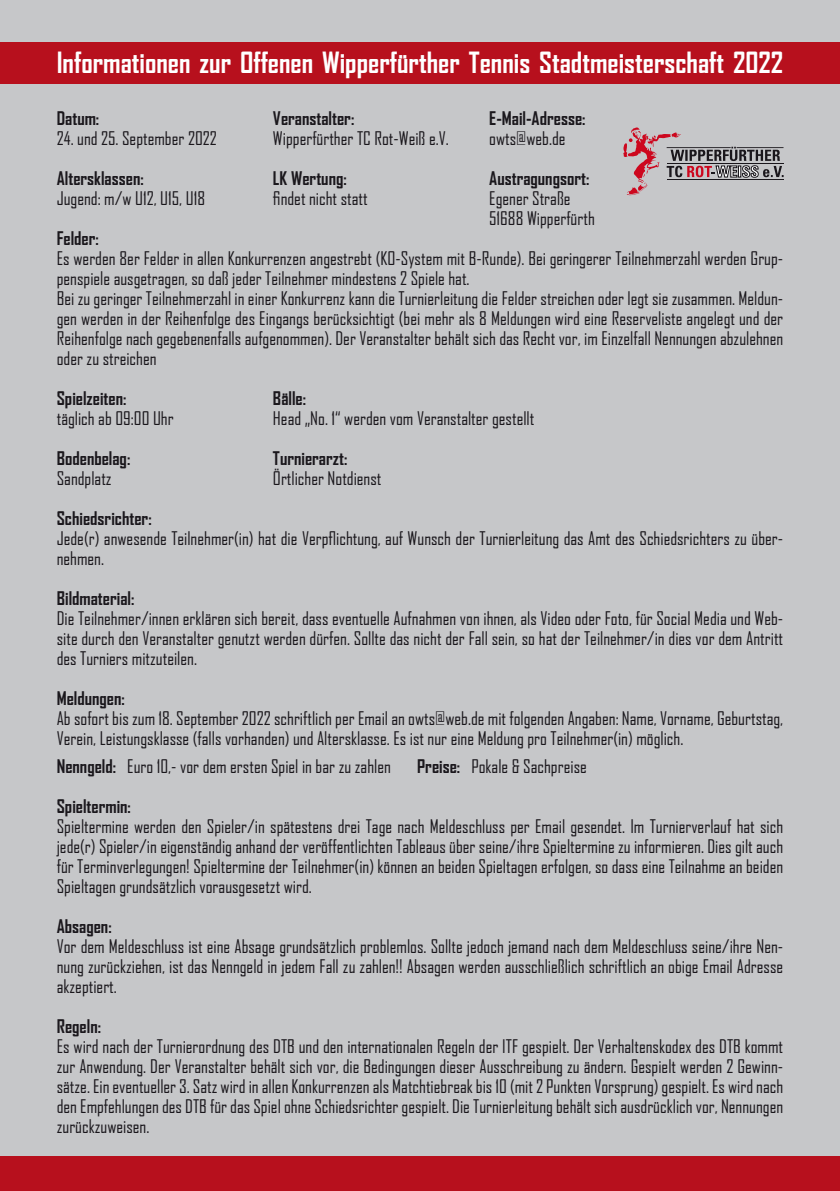
<style>
.page{position:relative;width:840px;height:1191px;background:#fff}
.page>*{position:absolute;margin:0;border:0;box-sizing:border-box;transform-origin:0 0}
.t1{font:700 28px "Agency FB";color:#fff}
.t2{font:18px/20px "Agency FB";color:#1a171c}
.t3{font:700 18px "Agency FB";color:#1a171c}
.s1{font-weight:700}
</style>
<div class="page">
<div style="left:0;top:0;width:839px;height:1191px;background:#c6c7c9"></div>
<div style="left:0;top:43px;width:839px;height:41px;background:#b7101d"></div>
<div style="left:0;top:1157px;width:839px;height:34px;background:#b7101d"></div>
<svg style="left:623px;top:127px;width:160px;height:68px"></svg>
<h1 class="t1" style="left:57px;top:45px;width:727px">Informationen zur Offenen Wipperfürther Tennis Stadtmeisterschaft 2022</h1>
<p class="t3" style="left:57px;top:107px;width:44px">Datum:</p>
<p class="t3" style="left:273px;top:107px;width:83px">Veranstalter:</p>
<p class="t3" style="left:489px;top:107px;width:98px">E-Mail-Adresse:</p>
<p class="t2" style="left:57px;top:128px;width:161px">24. und 25. September 2022</p>
<p class="t2" style="left:273px;top:128px;width:177px">Wipperfürther TC Rot-Weiß e.V.</p>
<p class="t2" style="left:489px;top:128px;width:78px">owts@web.de</p>
<p class="t3" style="left:57px;top:167px;width:88px">Altersklassen:</p>
<p class="t3" style="left:273px;top:167px;width:75px">LK Wertung:</p>
<p class="t3" style="left:489px;top:167px;width:102px">Austragungsort:</p>
<p class="t2" style="left:57px;top:188px;width:150px">Jugend: m/w U12, U15, U18</p>
<p class="t2" style="left:273px;top:188px;width:96px">findet nicht statt</p>
<p class="t2" style="left:489px;top:188px;width:107px">Egener Straße<br>51688 Wipperfürth</p>
<p class="t3" style="left:57px;top:227px;width:44px">Felder:</p>
<p class="t2" style="left:57px;top:248px;width:727px">Es werden 8er Felder in allen Konkurrenzen angestrebt (KO-System mit B-Runde). Bei geringerer Teilnehmerzahl werden Grup&shy;penspiele ausgetragen, so daß jeder Teilnehmer mindestens 2 Spiele hat.<br>Bei zu geringer Teilnehmerzahl in einer Konkurrenz kann die Turnierleitung die Felder streichen oder legt sie zusammen. Meldun&shy;gen werden in der Reihenfolge des Eingangs berücksichtigt (bei mehr als 8 Meldungen wird eine Reserveliste angelegt und der Reihenfolge nach gegebenenfalls aufgenommen). Der Veranstalter behält sich das Recht vor, im Einzelfall Nennungen abzulehnen oder zu streichen</p>
<p class="t3" style="left:57px;top:387px;width:71px">Spielzeiten:</p>
<p class="t3" style="left:273px;top:387px;width:35px">Bälle:</p>
<p class="t2" style="left:57px;top:408px;width:118px">täglich ab 09:00 Uhr</p>
<p class="t2" style="left:273px;top:408px;width:263px">Head „No. 1“ werden vom Veranstalter gestellt</p>
<p class="t3" style="left:57px;top:447px;width:75px">Bodenbelag:</p>
<p class="t3" style="left:273px;top:447px;width:76px">Turnierarzt:</p>
<p class="t2" style="left:57px;top:468px;width:56px">Sandplatz</p>
<p class="t2" style="left:273px;top:468px;width:110px">Örtlicher Notdienst</p>
<p class="t3" style="left:57px;top:507px;width:96px">Schiedsrichter:</p>
<p class="t2" style="left:57px;top:528px;width:727px">Jede(r) anwesende Teilnehmer(in) hat die Verpflichtung, auf Wunsch der Turnierleitung das Amt des Schiedsrichters zu über&shy;nehmen.</p>
<p class="t3" style="left:57px;top:587px;width:79px">Bildmaterial:</p>
<p class="t2" style="left:57px;top:608px;width:727px;text-align:justify">Die Teilnehmer/innen erklären sich bereit, dass eventuelle Aufnahmen von ihnen, als Video oder Foto, für Social Media und Web&shy;site durch den Veranstalter genutzt werden dürfen. Sollte das nicht der Fall sein, so hat der Teilnehmer/in dies vor dem Antritt des Turniers mitzuteilen.</p>
<p class="t3" style="left:57px;top:687px;width:69px">Meldungen:</p>
<p class="t2" style="left:57px;top:708px;width:727px">Ab sofort bis zum 18. September 2022 schriftlich per Email an owts@web.de mit folgenden Angaben: Name, Vorname, Geburtstag,<br>Verein, Leistungsklasse (falls vorhanden) und Altersklasse. Es ist nur eine Meldung pro Teilnehmer(in) möglich.</p>
<p class="t2" style="left:57px;top:756px;width:335px"><span class="s1">Nenngeld:</span> Euro 10,- vor dem ersten Spiel in bar zu zahlen</p>
<p class="t2" style="left:417px;top:756px;width:171px"><span class="s1">Preise:</span> Pokale &amp; Sachpreise</p>
<p class="t3" style="left:57px;top:795px;width:76px">Spieltermin:</p>
<p class="t2" style="left:57px;top:816px;width:727px;text-align:justify">Spieltermine werden den Spieler/in spätestens drei Tage nach Meldeschluss per Email gesendet. Im Turnierverlauf hat sich jede(r) Spieler/in eigenständig anhand der veröffentlichten Tableaus über seine/ihre Spieltermine zu informieren. Dies gilt auch für Terminverlegungen! Spieltermine der Teilnehmer(in) können an beiden Spieltagen erfolgen, so dass eine Teilnahme an beiden Spieltagen grundsätzlich vorausgesetzt wird.</p>
<p class="t3" style="left:57px;top:915px;width:56px">Absagen:</p>
<p class="t2" style="left:57px;top:936px;width:727px;text-align:justify">Vor dem Meldeschluss ist eine Absage grundsätzlich problemlos. Sollte jedoch jemand nach dem Meldeschluss seine/ihre Nen&shy;nung zurückziehen, ist das Nenngeld in jedem Fall zu zahlen!! Absagen werden ausschließlich schriftlich an obige Email Adresse akzeptiert.</p>
<p class="t3" style="left:57px;top:1015px;width:46px">Regeln:</p>
<p class="t2" style="left:57px;top:1036px;width:727px;text-align:justify">Es wird nach der Turnierordnung des DTB und den internationalen Regeln der ITF gespielt. Der Verhaltenskodex des DTB kommt zur Anwendung. Der Veranstalter behält sich vor, die Bedingungen dieser Ausschreibung zu ändern. Gespielt werden 2 Gewinn&shy;sätze. Ein eventueller 3. Satz wird in allen Konkurrenzen als Matchtiebreak bis 10 (mit 2 Punkten Vorsprung) gespielt. Es wird nach den Empfehlungen des DTB für das Spiel ohne Schiedsrichter gespielt. Die Turnierleitung behält sich ausdrücklich vor, Nennungen zurückzuweisen.</p>
</div>
